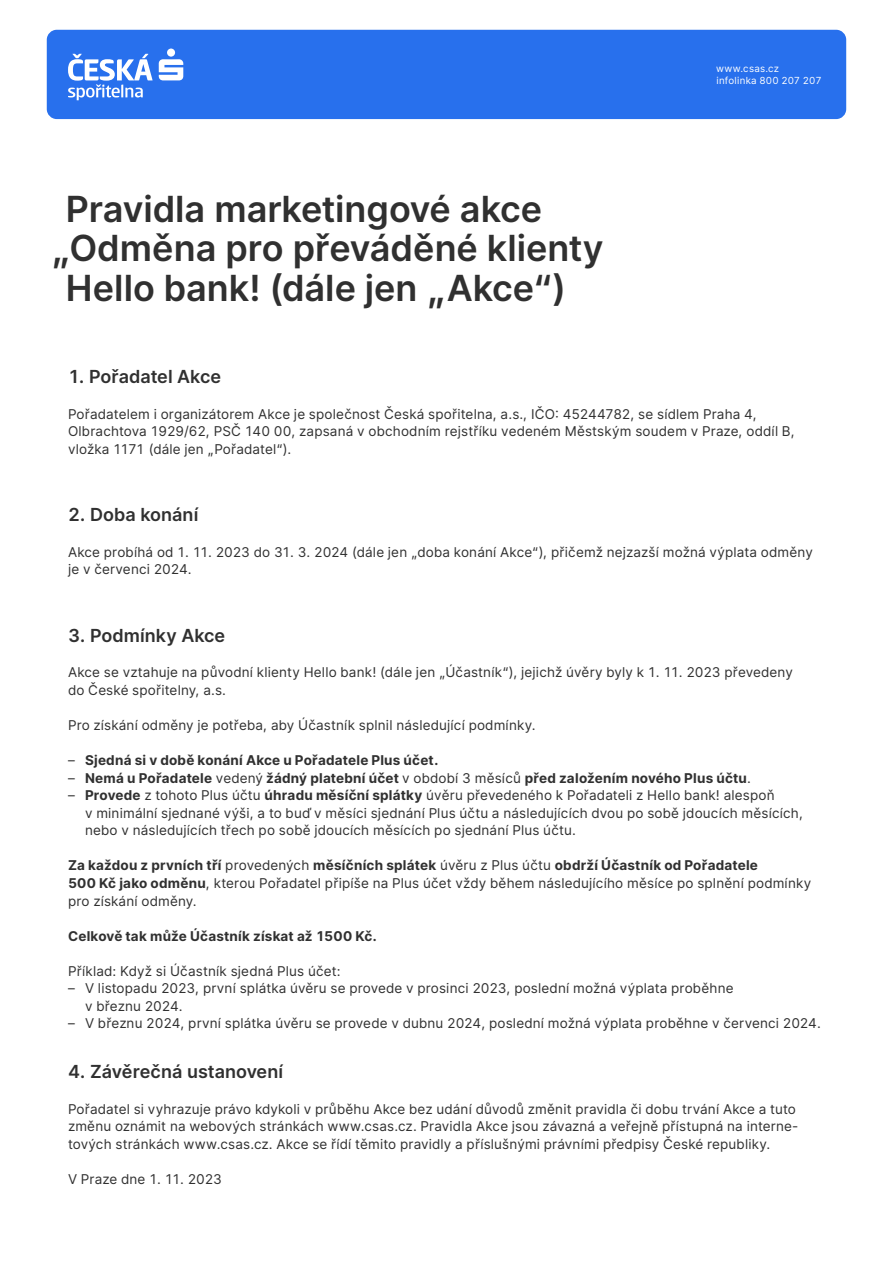
<style>
.page{position:relative;width:893px;height:1263px;background:#fff}
.page>*{position:absolute;margin:0;border:0;box-sizing:border-box;transform-origin:0 0}
.t1{font:600 36px "Inter";color:#303030}
.t2{font:600 18px "Inter";color:#303030}
.t3{font:13.5px/17.5px "Inter";letter-spacing:.015em;color:#303030}
.t4{font:700 13.5px "Inter";letter-spacing:.015em;color:#303030}
.t5{font:13.5px "Inter";letter-spacing:-.005em;color:#303030}
.t6{font:9.75px/12.8px "Inter";letter-spacing:.025em;color:#fff}
.s1{font-weight:400}
.s2{font-weight:700}
</style>
<div class="page">
<div style="left:47px;top:30px;width:799px;height:89px;background:#2870ed;border-radius:10px"></div>
<svg style="left:159px;top:59px;width:24px;height:21px"></svg>
<div style="left:167px;top:49px;width:8px;height:8px;background:#fff;border-radius:50%"></div>
<svg style="left:68px;top:54px;width:85px;height:46px"></svg>
<h1 class="t1" style="left:66px;top:182px;width:478px">Pravidla marketingové akce</h1>
<h1 class="t1" style="left:51px;top:222px;width:554px">„Odměna pro převáděné klienty</h1>
<h1 class="t1" style="left:66px;top:261px;width:501px">Hello bank! (dále jen „Akce“)</h1>
<p class="t6" style="left:716px;top:61px;width:107px">www.csas.cz<br>infolinka 800 207 207</p>
<h2 class="t2" style="left:68px;top:363px;width:155px">1. Pořadatel Akce</h2>
<p class="t3" style="left:68px;top:405px;width:728px">Pořadatelem i organizátorem Akce je společnost Česká spořitelna, a.s., IČO: 45244782, se sídlem Praha 4,<br>Olbrachtova 1929/62, PSČ 140 00, zapsaná v obchodním rejstříku vedeném Městským soudem v Praze, oddíl B, vložka 1171 (dále jen „Pořadatel“).</p>
<h2 class="t2" style="left:68px;top:501px;width:132px">2. Doba konání</h2>
<p class="t3" style="left:68px;top:543px;width:746px">Akce probíhá od 1. 11. 2023 do 31. 3. 2024 (dále jen „doba konání Akce“), přičemž nejzazší možná výplata odměny je v červenci 2024.</p>
<h2 class="t2" style="left:68px;top:622px;width:159px">3. Podmínky Akce</h2>
<p class="t3" style="left:68px;top:663px;width:726px">Akce se vztahuje na původní klienty Hello bank! (dále jen „Účastník“), jejichž úvěry byly k 1. 11. 2023 převedeny do České spořitelny, a.s.</p>
<p class="t3" style="left:68px;top:716px;width:469px">Pro získání odměny je potřeba, aby Účastník splnil následující podmínky.</p>
<p class="t4" style="left:68px;top:750px;width:372px"><span class="s1">–</span> Sjedná si v době konání Akce u Pořadatele Plus účet.</p>
<p class="t4" style="left:68px;top:768px;width:685px"><span class="s1">–</span> Nemá u Pořadatele <span class="s1">vedený</span> žádný platební účet <span class="s1">v období 3 měsíců</span> před založením nového Plus účtu<span class="s1">.</span></p>
<p class="t3" style="left:85px;top:786px;width:719px;text-indent:-17px">– <span class="s2">Provede</span> z tohoto Plus účtu <span class="s2">úhradu měsíční splátky</span> úvěru převedeného k Pořadateli z Hello bank! alespoň<br>v minimální sjednané výši, a to buď v měsíci sjednání Plus účtu a následujících dvou po sobě jdoucích měsících, nebo v následujících třech po sobě jdoucích měsících po sjednání Plus účtu.</p>
<p class="t3" style="left:68px;top:856px;width:745px"><span class="s2">Za každou z prvních tří</span> provedených <span class="s2">měsíčních splátek</span> úvěru z Plus účtu <span class="s2">obdrží Účastník od Pořadatele<br>500 Kč jako odměnu</span>, kterou Pořadatel připíše na Plus účet vždy během následujícího měsíce po splnění podmínky pro získání odměny.</p>
<p class="t4" style="left:68px;top:926px;width:311px">Celkově tak může Účastník získat až 1500 Kč.</p>
<p class="t3" style="left:68px;top:962px;width:274px">Příklad: Když si Účastník sjedná Plus účet:</p>
<p class="t3" style="left:85px;top:979px;width:650px;text-indent:-17px">– V listopadu 2023, první splátka úvěru se provede v prosinci 2023, poslední možná výplata proběhne v březnu 2024.</p>
<p class="t3" style="left:68px;top:1014px;width:754px">– V březnu 2024, první splátka úvěru se provede v dubnu 2024, poslední možná výplata proběhne v červenci 2024.</p>
<h2 class="t2" style="left:68px;top:1058px;width:217px">4. Závěrečná ustanovení</h2>
<p class="t3" style="left:68px;top:1100px;width:732px">Pořadatel si vyhrazuje právo kdykoli v průběhu Akce bez udání důvodů změnit pravidla či dobu trvání Akce a tuto změnu oznámit na webových stránkách www.csas.cz. Pravidla Akce jsou závazná a veřejně přístupná na interne&shy;tových stránkách www.csas.cz. Akce se řídí těmito pravidly a příslušnými právními předpisy České republiky.</p>
<p class="t5" style="left:68px;top:1169px;width:155px">V Praze dne 1. 11. 2023</p>
</div>
